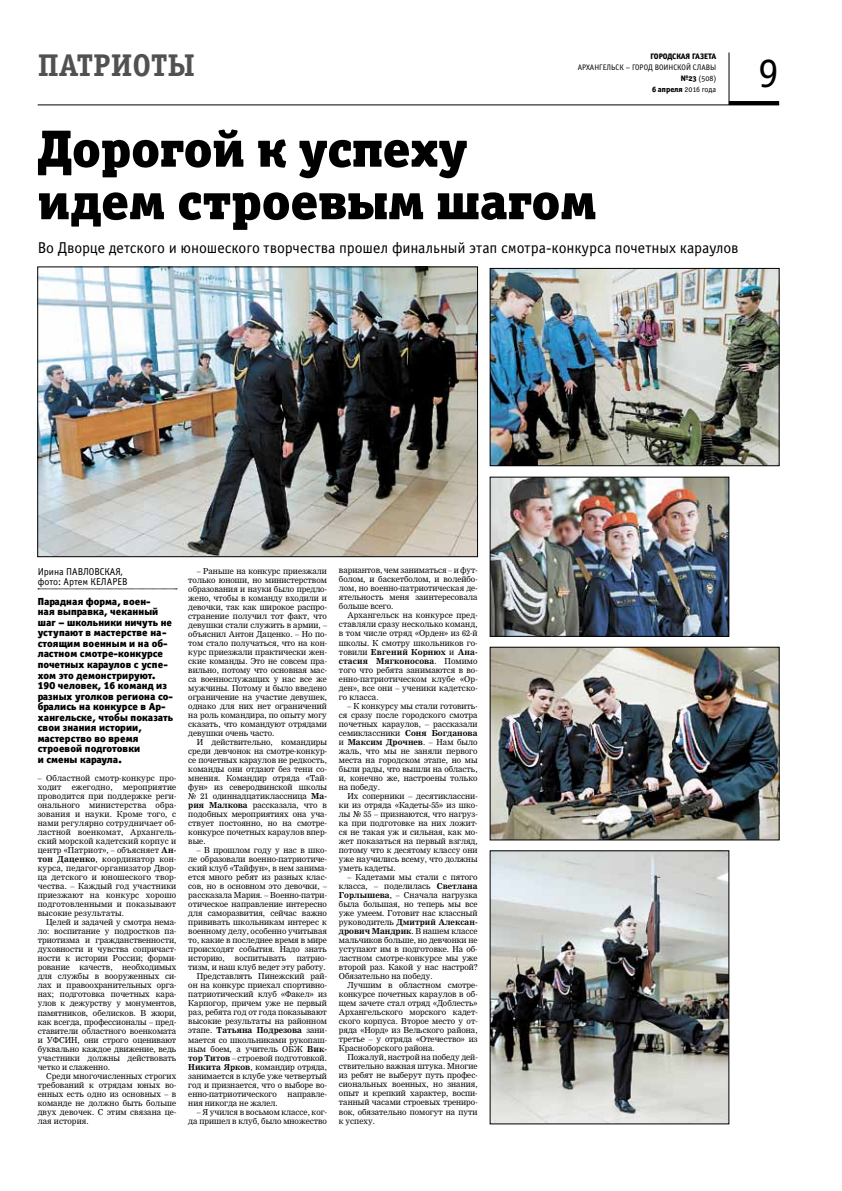
<style>
.page{position:relative;width:842px;height:1191px;background:#fff}
.page>*{position:absolute;margin:0;border:0;box-sizing:border-box;transform-origin:0 0}
.t1{font:52.5px/52.5px "Officina Serif Black OSC";color:#000}
.t2{font:42px "Officina Serif Book OSC";color:#000}
.t3{font:31.5px "Officina Serif Bold OSC";color:#515151}
.t4{font:15.8px "Officina Sans Book OSC";color:#000}
.t5{font:10.3px/10.5px "Officina Sans Black C";letter-spacing:.01em;color:#000}
.t6{font:10px "Officina Sans Book OSC";color:#000}
.t7{font:8px/9px "Nimrod Cyr";color:#000;text-align:justify}
.t8{font:8px/11px "Officina Sans Book OSC";color:#000;text-align:right}
.t9{font:8px/9px "Nimrod Cyr";letter-spacing:.02em;color:#000}
.t10{font:700 8px "Nimrod Cyr";color:#000}
.t11{font:8px "Officina Sans Extra Bold OSC";color:#000}
.s1{font-family:"Officina Sans Extra Bold OSC"}
.s2{font-weight:700}
.s3{font-weight:400}
</style>
<div class="page">
<hr style="left:729px;top:52px;width:1px;height:53px;background:#000">
<hr style="left:38px;top:105px;width:741px;height:1px;background:#000">
<hr style="left:729px;top:101px;width:50px;height:4px;background:#000">
<svg style="left:38px;top:588px;width:139px;height:1px"></svg>
<img style="left:492px;top:270px;width:285px;height:194px">
<div style="left:490px;top:268px;width:289px;height:198px;border:1px solid #000"></div>
<img style="left:492px;top:852px;width:235px;height:270px">
<img style="left:492px;top:649px;width:285px;height:189px">
<div style="left:490px;top:647px;width:289px;height:193px;border:1px solid #000"></div>
<img style="left:40px;top:269px;width:436px;height:286px">
<div style="left:38px;top:267px;width:440px;height:290px;border:1px solid #000"></div>
<img style="left:492px;top:479px;width:235px;height:155px">
<div style="left:490px;top:477px;width:239px;height:159px;border:1px solid #000"></div>
<h3 class="t3" style="left:38px;top:47px;width:159px">патриоты</h3>
<p class="t11" style="left:650px;top:51px;width:67px">Городская газета</p>
<p class="t8" style="left:578px;top:62px;width:140px">Архангельск – город воинской славы <span class="s1">№23</span> (508)<br><span class="s1">6 апреля</span> 2016 года</p>
<h1 class="t1" style="left:38px;top:122px;width:560px">Дорогой к успеху идем строевым шагом</h1>
<h3 class="t4" style="left:38px;top:239px;width:702px">Во Дворце детского и юношеского творчества прошел финальный этап смотра-конкурса почетных караулов</h3>
<h2 class="t2" style="left:758px;top:47px;width:22px">9</h2>
<p class="t6" style="left:38px;top:566px;width:41px">Ирина ПАВЛОВСКАЯ</p>
<p class="t6" style="left:121px;top:566px;width:3px">,</p>
<p class="t6" style="left:38px;top:576px;width:57px">фото: Артем КЕЛАРЕВ</p>
<p class="t5" style="left:38px;top:596px;width:137px">Парадная форма, воен-<br>ная выправка, чеканный шаг – школьники ничуть не уступают в мастерстве на&shy;стоящим военным и на об&shy;ластном смотре-конкурсе почетных караулов с успе&shy;хом это демонстрируют.<br>190 человек, 16 команд из разных уголков региона со&shy;брались на конкурсе в Ар&shy;хангельске, чтобы показать свои знания истории, мастерство во время строевой подготовки<br>и смены караула.</p>
<p class="t9" style="left:38px;top:773px;width:140px">– Областной смотр-конкурс про&shy;ходит</p>
<p class="t7" style="left:38px;top:782px;width:140px;text-indent:85px">мероприятие проводится при поддержке реги&shy;онального министерства обра&shy;зования и науки. Кроме того, с нами регулярно сотрудничает об&shy;ластной военкомат, Архангель&shy;ский морской кадетский корпус и центр «Патриот», – объясняет <span class="s2">Ан&shy;тон Даценко</span>, координатор кон&shy;курса, педагог-организатор Двор&shy;ца детского и юношеского твор&shy;чества. – Каждый год участники приезжают на конкурс хорошо подготовленными и показывают высокие результаты.</p>
<p class="t7" style="left:38px;top:917px;width:140px;text-indent:9px">Целей и задачей у смотра нема&shy;ло: воспитание у подростков па&shy;триотизма и гражданственности, духовности и чувства сопричаст&shy;ности к истории России; форми&shy;рование качеств, необходимых для службы в вооруженных си&shy;лах и правоохранительных орга&shy;нах; подготовка почетных кара&shy;улов к дежурству у монументов, памятников, обелисков. В жюри, как всегда, профессионалы – пред&shy;ставители областного военкомата и УФСИН, они строго оценивают буквально каждое движение, ведь участники должны действовать четко и слаженно.</p>
<p class="t7" style="left:38px;top:1071px;width:140px;text-indent:9px">Среди многочисленных строгих требований к отрядам юных во&shy;енных есть одно из основных – в команде не должно быть больше двух девочек. С этим связана це&shy;лая история.</p>
<p class="t9" style="left:72px;top:782px;width:42px">ежегодно,</p>
<p class="t7" style="left:188px;top:566px;width:140px;text-indent:9px">– Раньше на конкурс приезжали только юноши, но министерством образования и науки было предло&shy;жено, чтобы в команду входили и девочки, так как широкое распро&shy;странение получил тот факт, что девушки стали служить в армии, – объяснил Антон Даценко. – Но по&shy;том стало получаться, что на кон&shy;курс приезжали практически жен&shy;ские команды. Это не совсем пра&shy;вильно, потому что основная мас&shy;са военнослужащих у нас все же мужчины. Потому и было введено ограничение на участие девушек, однако для них нет ограничений на роль командира, по опыту могу сказать, что командуют отрядами девушки очень часто.</p>
<p class="t7" style="left:188px;top:737px;width:140px;text-indent:9px">И действительно, командиры среди девчонок на смотре-конкур&shy;се почетных караулов не редкость, команды они отдают без тени со&shy;мнения. Командир отряда «Тай&shy;фун» из северодвинской школы № 21 одиннадцатиклассница <span class="s2">Ма&shy;рия Малкова</span> рассказала, что в подобных мероприятиях она уча&shy;ствует постоянно, но на смотре&shy;конкурсе почетных караулов впер&shy;вые.</p>
<p class="t7" style="left:188px;top:845px;width:140px;text-indent:9px">– В прошлом году у нас в шко&shy;ле образовали военно-патриотиче&shy;ский клуб «Тайфун», в нем занима&shy;ется много ребят из разных клас&shy;сов, но в основном это девочки, – рассказала Мария. – Военно-патри&shy;отическое направление интересно для саморазвития, сейчас важно прививать школьникам интерес к военному делу, особенно учитывая то, какие в последнее время в мире происходят события. Надо знать историю,</p>
<p class="t7" style="left:235px;top:954px;width:53px">воспитывать</p>
<p class="t7" style="left:297px;top:954px;width:32px">патрио-</p>
<p class="t7" style="left:188px;top:963px;width:139px">тизм, и наш клуб ведет эту работу.</p>
<p class="t7" style="left:197px;top:972px;width:132px">Представлять Пинежский рай-</p>
<p class="t7" style="left:188px;top:981px;width:140px">он на конкурс приехал спортивно-</p>
<p class="t7" style="left:188px;top:990px;width:140px">патриотический клуб «Факел» из</p>
<p class="t7" style="left:188px;top:999px;width:140px">Карпогор, причем уже не первый</p>
<p class="t7" style="left:188px;top:1008px;width:140px">раз, ребята год от года показывают</p>
<p class="t7" style="left:188px;top:1017px;width:140px">высокие результаты на районном</p>
<p class="t10" style="left:188px;top:1025px;width:140px"><span class="s3">этапе.</span> Татьяна Подрезова <span class="s3">зани-</span></p>
<p class="t7" style="left:188px;top:1035px;width:140px">мается со школьниками рукопаш-</p>
<p class="t7" style="left:188px;top:1044px;width:140px">ным боем, а учитель ОБЖ <span class="s2">Вик-</span></p>
<p class="t7" style="left:188px;top:1053px;width:140px"><span class="s2">тор Титов</span> – строевой подготовкой.</p>
<p class="t7" style="left:188px;top:1062px;width:140px"><span class="s2">Никита Ярков</span>, командир отряда,</p>
<p class="t7" style="left:188px;top:1071px;width:140px">занимается в клубе уже четвертый</p>
<p class="t7" style="left:188px;top:1080px;width:140px">год и признается, что о выборе во-</p>
<p class="t7" style="left:188px;top:1089px;width:90px">енно-патриотического</p>
<p class="t7" style="left:288px;top:1089px;width:41px">направле-</p>
<p class="t7" style="left:188px;top:1098px;width:91px">ния никогда не жалел.</p>
<p class="t7" style="left:188px;top:1107px;width:140px;text-align:right">– Я учился в восьмом классе, ког&shy;да пришел в клуб, было множество</p>
<p class="t7" style="left:339px;top:566px;width:140px">вариантов, чем заниматься – и фут&shy;болом, и баскетболом, и волейбо&shy;лом, но военно-патриотическая де&shy;ятельность меня заинтересовала больше всего.</p>
<p class="t7" style="left:339px;top:611px;width:140px;text-indent:9px">Архангельск на конкурсе пред&shy;ставляли сразу несколько команд, в том числе отряд «Орден» из 62-й школы. К смотру школьников го&shy;товили <span class="s2">Евгений Корнюх</span> и <span class="s2">Ана&shy;стасия Мягконосова</span>. Помимо того что ребята занимаются в во&shy;енно-патриотическом клубе «Ор&shy;ден», все они – ученики кадетско&shy;го класса.</p>
<p class="t7" style="left:339px;top:701px;width:140px;text-indent:9px">– К конкурсу мы стали готовить&shy;ся сразу после городского смотра почетных караулов, – рассказали семиклассники <span class="s2">Соня Богданова </span>и <span class="s2">Максим Дрочнев</span>. – Нам было жаль, что мы не заняли первого места на городском этапе, но мы были рады, что вышли на область, и, конечно же, настроены только на победу.</p>
<p class="t7" style="left:339px;top:791px;width:140px;text-indent:9px">Их соперники – десятиклассни&shy;ки из отряда «Кадеты-55» из шко&shy;лы № 55 – признаются, что нагруз&shy;ка при подготовке на них ложит&shy;ся не такая уж и сильная, как мо&shy;жет показаться на первый взгляд, потому что к десятому классу они уже научились всему, что должны уметь кадеты.</p>
<p class="t7" style="left:339px;top:872px;width:140px;text-indent:9px">– Кадетами мы стали с пятого класса, – поделилась <span class="s2">Светлана Горлышева</span>, – Сначала нагрузка была большая, но теперь мы все уже умеем. Готовит нас классный руководитель <span class="s2">Дмитрий Алексан&shy;дрович Мандрик</span>. В нашем классе мальчиков больше, но девчонки не уступают им в подготовке. На об&shy;ластном смотре-конкурсе мы уже второй раз. Какой у нас настрой?<br>Обязательно на победу.</p>
<p class="t7" style="left:339px;top:980px;width:140px;text-indent:9px">Лучшим в областном смотре&shy;конкурсе почетных караулов в об&shy;щем зачете стал отряд «Доблесть» Архангельского морского кадет&shy;ского корпуса. Второе место у от&shy;ряда «Норд» из Вельского района, третье – у отряда «Отечество» из Красноборского района.</p>
<p class="t7" style="left:339px;top:1053px;width:140px;text-indent:9px">Пожалуй, настрой на победу дей&shy;ствительно важная штука. Многие из ребят не выберут путь профес&shy;сиональных военных, но знания, опыт и крепкий характер, воспи&shy;танный часами строевых трениро&shy;вок, обязательно помогут на пути к успеху.</p>
</div>
